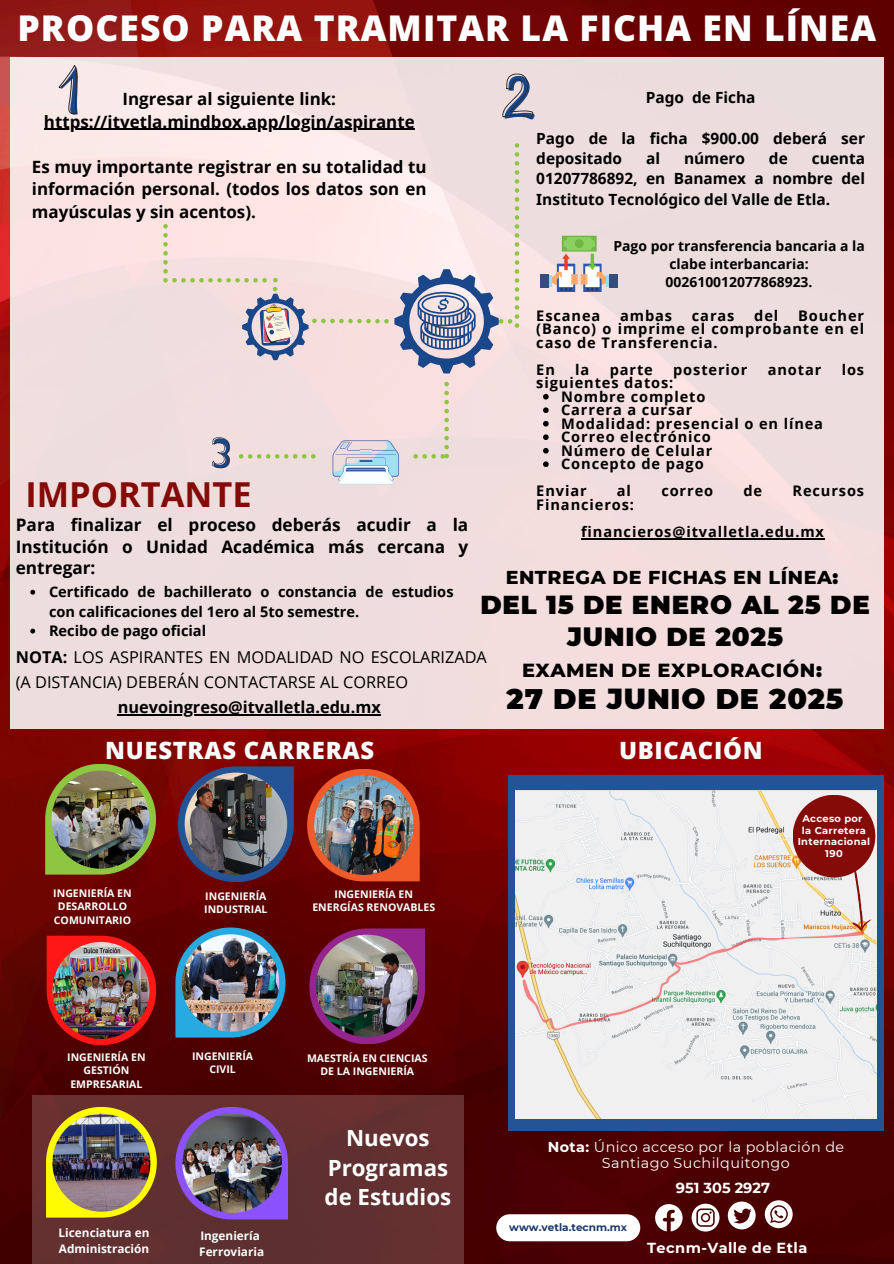
<style>
.page{position:relative;width:894px;height:1264px;background:#fff}
.page>*{position:absolute;margin:0;border:0;box-sizing:border-box;transform-origin:0 0}
.t1{font:800 35.4px "Open Sans";letter-spacing:.03em;color:#fff}
.t2{font:700 34.35px "Open Sans";color:#840b08}
.t3{font:900 28.35px "Montserrat";letter-spacing:.03em;color:#000}
.t4{font:900 25.95px/31.5px "Montserrat";letter-spacing:.03em;color:#000;text-align:center}
.t5{font:800 23.85px "Open Sans";letter-spacing:.03em;color:#fbfefe}
.t6{font:700 22.2px/29.2px "Open Sans";color:#fbfefe;text-align:center}
.t7{font:800 19.35px "Montserrat";letter-spacing:.03em;color:#000}
.t8{font:800 19.05px "Montserrat";letter-spacing:.03em;color:#000}
.t9{font:700 17.25px/21.9px "Open Sans";color:#000;text-align:justify}
.t10{font:700 16.95px/22.5px "Open Sans";color:#000}
.t11{font:16.35px/24.8px "Open Sans";color:#000}
.t12{font:700 16.35px "Open Sans";color:#000}
.t13{font:700 15.45px/20.2px "Noto Sans";color:#000}
.t14{font:700 14.55px/13.5px "Open Sans";letter-spacing:.06em;color:#000;text-align:justify}
.t15{font:700 14.55px/19.5px "Open Sans";color:#000}
.t16{font:700 14.55px "Montserrat";letter-spacing:.03em;color:#fff}
.t17{font:700 14.55px "Montserrat";color:#fff}
.t18{font:14.4px/16.8px "Montserrat";letter-spacing:.03em;color:#fbfefe;text-align:center}
.t19{font:700 13.95px/18px "Open Sans";color:#000;text-align:center}
.t20{font:700 11.85px/15.8px "Open Sans";color:#fbfefe}
.t21{font:700 10.5px/13.6px "Open Sans";color:#fbfefe;text-align:center}
.t22{font:700 10.5px "Montserrat";color:#1b396a}
.t23{font:700 9.9px/11.6px "Montserrat";letter-spacing:.03em;color:#fbfefe;text-align:center}
.s1{font-weight:900}
.s2{font-weight:700}
</style>
<div class="page">
<img style="left:0;top:0;width:893px;height:1263px">
<div style="left:32px;top:1094px;width:431px;height:169px;background:#643030"></div>
<div style="left:10px;top:58px;width:873px;height:670px;background:linear-gradient(to right,#f3e0df,#efdddd)"></div>
<svg style="left:502px;top:73px;width:33px;height:47px"></svg>
<svg style="left:59px;top:65px;width:19px;height:49px"></svg>
<svg style="left:212px;top:437px;width:18px;height:31px"></svg>
<hr style="left:44px;top:129px;width:370px;height:1px;background:#000">
<div style="left:540px;top:275px;width:9px;height:13px;background:#344c7e"></div>
<div style="left:556px;top:264px;width:19px;height:28px;background:#2e58b0"></div>
<div style="left:609px;top:275px;width:8px;height:13px;background:#344c7e"></div>
<div style="left:583px;top:264px;width:18px;height:28px;background:#2e58b0"></div>
<div style="left:561px;top:236px;width:35px;height:15px;background:#70b646"></div>
<svg style="left:549px;top:237px;width:60px;height:54px"></svg>
<svg style="left:332px;top:440px;width:67px;height:44px"></svg>
<svg style="left:413px;top:382px;width:35px;height:76px"></svg>
<svg style="left:45px;top:763px;width:111px;height:111px"></svg>
<img style="left:52px;top:770px;width:98px;height:98px">
<svg style="left:307px;top:768px;width:112px;height:113px"></svg>
<img style="left:314px;top:775px;width:99px;height:99px;border-radius:50%">
<svg style="left:47px;top:935px;width:109px;height:110px"></svg>
<img style="left:52px;top:942px;width:97px;height:96px">
<svg style="left:178px;top:766px;width:116px;height:116px"></svg>
<img style="left:185px;top:772px;width:102px;height:103px">
<svg style="left:175px;top:927px;width:110px;height:110px"></svg>
<img style="left:182px;top:934px;width:97px;height:97px">
<svg style="left:309px;top:928px;width:116px;height:116px"></svg>
<img style="left:316px;top:934px;width:102px;height:103px">
<div style="left:508px;top:775px;width:375px;height:356px;background:#245396"></div>
<svg style="left:394px;top:143px;width:125px;height:230px"></svg>
<svg style="left:163px;top:224px;width:225px;height:136px"></svg>
<svg style="left:239px;top:454px;width:76px;height:4px"></svg>
<img style="left:515px;top:791px;width:360px;height:327px">
<svg style="left:522px;top:930px;width:341px;height:100px;fill:#f0f0f0"></svg>
<div style="left:792px;top:794px;width:83px;height:83px;background:#840b08;border-radius:50%"></div>
<svg style="left:851px;top:865px;width:21px;height:67px"></svg>
<svg style="left:691px;top:1203px;width:28px;height:28px"></svg>
<svg style="left:764px;top:1200px;width:28px;height:28px"></svg>
<svg style="left:727px;top:1201px;width:28px;height:28px"></svg>
<svg style="left:654px;top:1203px;width:28px;height:28px"></svg>
<div style="left:496px;top:1214px;width:144px;height:27px;background:#fff;border-radius:14px"></div>
<svg style="left:46px;top:1106px;width:111px;height:111px"></svg>
<img style="left:52px;top:1113px;width:98px;height:98px">
<svg style="left:175px;top:1107px;width:113px;height:112px"></svg>
<img style="left:182px;top:1113px;width:100px;height:99px;border-radius:50%">
<svg style="left:543px;top:394px;width:5px;height:5px"></svg>
<svg style="left:543px;top:407px;width:5px;height:6px"></svg>
<svg style="left:543px;top:421px;width:5px;height:5px"></svg>
<svg style="left:543px;top:434px;width:5px;height:6px"></svg>
<svg style="left:543px;top:448px;width:5px;height:5px"></svg>
<svg style="left:543px;top:461px;width:5px;height:6px"></svg>
<hr style="left:581px;top:538px;width:243px;height:1px;background:#000">
<svg style="left:30px;top:589px;width:5px;height:5px"></svg>
<svg style="left:30px;top:628px;width:5px;height:5px"></svg>
<hr style="left:118px;top:714px;width:262px;height:1px;background:#000">
<p class="t1" style="left:17px;top:4px;width:859px">PROCESO PARA TRAMITAR LA FICHA EN LÍNEA</p>
<p class="t10" style="left:122px;top:87px;width:215px">Ingresar al siguiente link:</p>
<h1 class="t10" style="left:44px;top:110px;width:372px">https://itvetla.mindbox.app/login/aspirante</h1>
<h1 class="t10" style="left:32px;top:155px;width:396px">Es muy importante registrar en su totalidad tu</h1>
<p class="t10" style="left:32px;top:177px;width:396px">información personal. (todos los datos son en mayúsculas y sin acentos).</p>
<p class="t13" style="left:645px;top:87px;width:111px">Pago de Ficha</p>
<p class="t13" style="left:536px;top:128px;width:330px">Pago de la ficha $900.00 deberá ser depositado</p>
<p class="t13" style="left:646px;top:148px;width:16px">al</p>
<p class="t13" style="left:683px;top:148px;width:62px">número</p>
<p class="t13" style="left:768px;top:148px;width:20px">de</p>
<p class="t13" style="left:536px;top:148px;width:330px;text-align:justify;text-indent:275px">cuenta 01207786892, en Banamex a nombre del Instituto Tecnológico del Valle de Etla.</p>
<p class="t19" style="left:613px;top:236px;width:253px">Pago por transferencia bancaria a la clabe interbancaria:<br>002610012077868923.</p>
<p class="t14" style="left:536px;top:308px;width:329px;text-indent:262px">Boucher (Banco) o imprime el comprobante en el caso de Transferencia.</p>
<p class="t14" style="left:536px;top:362px;width:20px">En</p>
<p class="t14" style="left:575px;top:362px;width:16px">la</p>
<p class="t14" style="left:609px;top:362px;width:45px">parte</p>
<p class="t14" style="left:673px;top:362px;width:76px">posterior</p>
<p class="t14" style="left:767px;top:362px;width:55px">anotar</p>
<p class="t14" style="left:841px;top:362px;width:24px">los</p>
<p class="t14" style="left:536px;top:376px;width:139px">siguientes datos:</p>
<p class="t14" style="left:561px;top:389px;width:146px">Nombre completo</p>
<p class="t14" style="left:561px;top:403px;width:133px">Carrera a cursar</p>
<h1 class="t14" style="left:561px;top:416px;width:263px">Modalidad: presencial o en línea</h1>
<p class="t14" style="left:561px;top:430px;width:151px">Correo electrónico</p>
<p class="t14" style="left:561px;top:443px;width:153px">Número de Celular</p>
<p class="t14" style="left:561px;top:457px;width:144px">Concepto de pago</p>
<h6 class="t14" style="left:536px;top:484px;width:52px">Enviar</h6>
<h6 class="t14" style="left:616px;top:484px;width:16px">al</h6>
<h6 class="t14" style="left:661px;top:484px;width:53px">correo</h6>
<h6 class="t14" style="left:743px;top:484px;width:20px">de</h6>
<h6 class="t14" style="left:792px;top:484px;width:73px">Recursos</h6>
<h6 class="t14" style="left:536px;top:497px;width:99px">Financieros:</h6>
<p class="t14" style="left:581px;top:524px;width:244px">financieros@itvalletla.edu.mx</p>
<p class="t14" style="left:536px;top:308px;width:66px">Escanea</p>
<p class="t14" style="left:620px;top:308px;width:53px">ambas</p>
<p class="t14" style="left:691px;top:308px;width:44px">caras</p>
<p class="t14" style="left:754px;top:308px;width:26px">del</p>
<p class="t2" style="left:25px;top:470px;width:228px">IMPORTANTE</p>
<p class="t9" style="left:16px;top:513px;width:454px">Para finalizar el proceso deberás acudir a la Institución o Unidad Académica más cercana y entregar:</p>
<h5 class="t8" style="left:505px;top:565px;width:334px">ENTREGA DE FICHAS EN LÍNEA<span class="s1">:</span></h5>
<h5 class="t4" style="left:480px;top:589px;width:391px">DEL 15 DE ENERO AL 25 DE<br>JUNIO DE 2025</h5>
<h2 class="t7" style="left:522px;top:658px;width:301px">EXAMEN DE EXPLORACIÓN<span class="s1">:</span></h2>
<h2 class="t3" style="left:506px;top:681px;width:338px">27 DE JUNIO DE 2025</h2>
<p class="t15" style="left:49px;top:581px;width:406px">Certificado de bachillerato o constancia de estudios con calificaciones del 1ero al 5to semestre.</p>
<p class="t15" style="left:49px;top:620px;width:159px">Recibo de pago oficial</p>
<p class="t11" style="left:16px;top:644px;width:472px"><span class="s2">NOTA:</span> LOS ASPIRANTES EN MODALIDAD NO ESCOLARIZADA (A DISTANCIA) DEBERÁN CONTACTARSE AL CORREO</p>
<p class="t12" style="left:118px;top:695px;width:264px">nuevoingreso@itvalletla.edu.mx</p>
<p class="t5" style="left:105px;top:734px;width:270px">NUESTRAS CARRERAS</p>
<p class="t21" style="left:53px;top:885px;width:80px">INGENIERÍA EN<br>DESARROLLO<br>COMUNITARIO</p>
<p class="t21" style="left:204px;top:888px;width:65px;text-align:left">INGENIERÍA<br>INDUSTRIAL</p>
<p class="t21" style="left:312px;top:886px;width:124px">INGENIERÍA EN<br>ENERGÍAS RENOVABLES</p>
<p class="t21" style="left:67px;top:1049px;width:80px">INGENIERÍA EN<br>GESTIÓN<br>EMPRESARIAL</p>
<p class="t21" style="left:192px;top:1048px;width:63px">INGENIERÍA</p>
<p class="t21" style="left:209px;top:1062px;width:28px">CIVIL</p>
<p class="t20" style="left:59px;top:1224px;width:92px">Licenciatura en<br>Administración</p>
<p class="t20" style="left:200px;top:1227px;width:61px">Ingeniería</p>
<p class="t20" style="left:199px;top:1243px;width:66px">Ferroviaria</p>
<p class="t21" style="left:307px;top:1050px;width:122px">MAESTRÍA EN CIENCIAS<br>DE LA INGENIERÍA</p>
<p class="t6" style="left:324px;top:1123px;width:128px">Nuevos<br>Programas de Estudios</p>
<p class="t5" style="left:619px;top:734px;width:145px">UBICACIÓN</p>
<h4 class="t23" style="left:802px;top:813px;width:62px">Acceso por</h4>
<h2 class="t23" style="left:797px;top:824px;width:74px">la Carretera<br>Internacional<br>190</h2>
<p class="t18" style="left:547px;top:1137px;width:298px"><span class="s2">Nota:</span> Único acceso por la población de<br>Santiago Suchilquitongo</p>
<p class="t22" style="left:509px;top:1220px;width:119px">www.vetla.tecnm.mx</p>
<p class="t17" style="left:675px;top:1178px;width:96px">951 305 2927</p>
<p class="t16" style="left:647px;top:1238px;width:162px">Tecnm-Valle de Etla</p>
</div>
